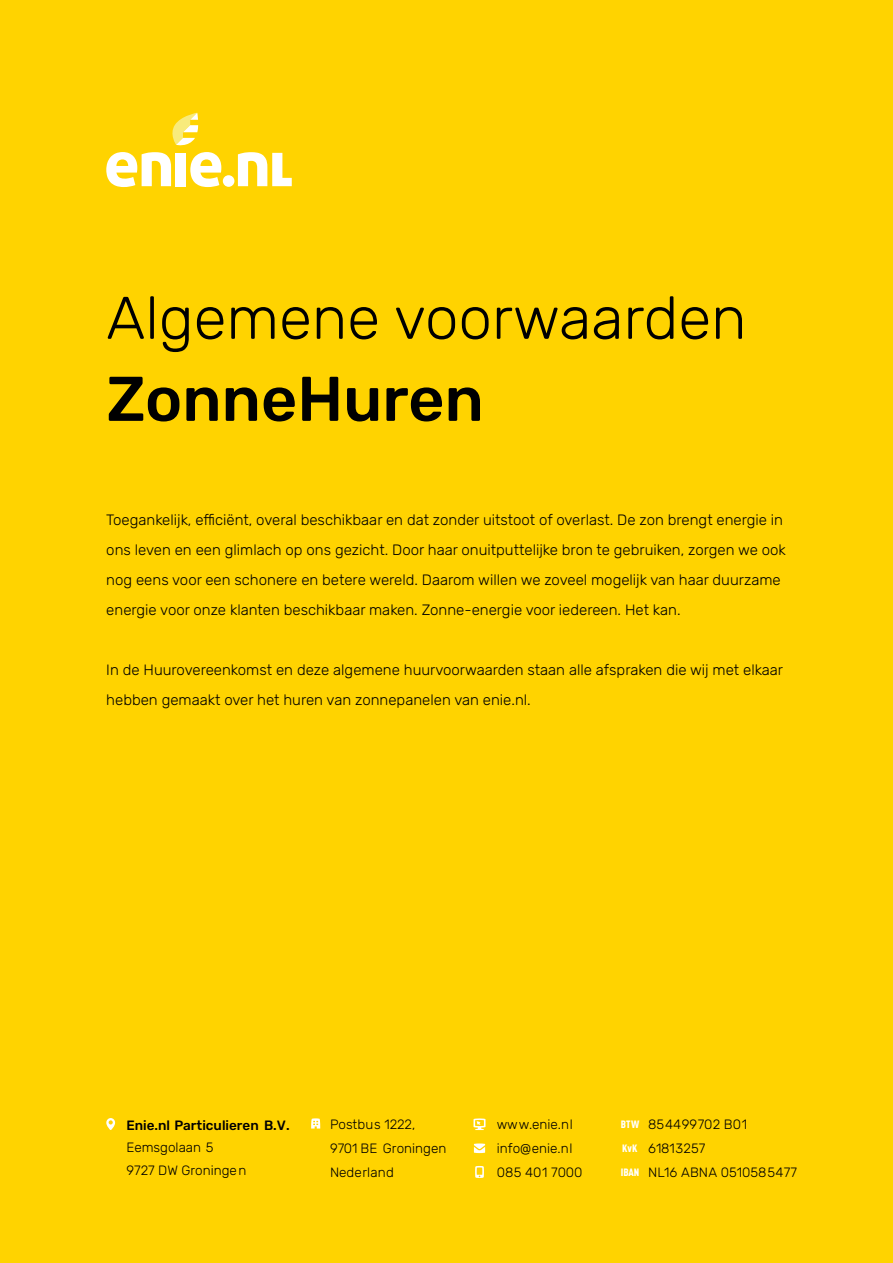
<style>
.page{position:relative;width:893px;height:1263px;background:#ffd300}
.page>*{position:absolute;margin:0;border:0;box-sizing:border-box;transform-origin:0 0}
.t1{font:500 63px "Rubik";color:#000}
.t2{font:300 60px "Rubik";color:#000}
.t3{font:300 15px/30px "Rubik";color:#000}
.t4{font:300 13.5px/24px "Rubik";color:#000}
.t5{font:500 13.5px "Rubik";color:#000}
.t6{font:900 10.5px "DIN Cond";letter-spacing:.005em;color:#fff}
.s1{font-family:"DIN Cond";font-weight:900;font-size:10.5px;color:#fff}
</style>
<div class="page">
<svg style="left:238px;top:152px;width:54px;height:34px"></svg>
<svg style="left:106px;top:113px;width:115px;height:74px"></svg>
<div style="left:223px;top:175px;width:11px;height:12px;background:#fff;border-radius:50%"></div>
<svg style="left:106px;top:1118px;width:9px;height:12px"></svg>
<svg style="left:474px;top:1143px;width:11px;height:10px"></svg>
<svg style="left:475px;top:1166px;width:9px;height:12px"></svg>
<svg style="left:473px;top:1118px;width:12px;height:12px"></svg>
<svg style="left:311px;top:1118px;width:9px;height:10px"></svg>
<h2 class="t2" style="left:106px;top:285px;width:642px">Algemene voorwaarden</h2>
<h1 class="t1" style="left:106px;top:364px;width:379px">ZonneHuren</h1>
<p class="t3" style="left:106px;top:505px;width:681px">Toegankelijk, efficiënt, overal beschikbaar en dat zonder uitstoot of overlast. De zon brengt energie in ons leven en een glimlach op ons gezicht. Door haar onuitputtelijke bron te gebruiken, zorgen we ook nog eens voor een schonere en betere wereld. Daarom willen we zoveel mogelijk van haar duurzame energie voor onze klanten beschikbaar maken. Zonne-energie voor iedereen. Het kan.</p>
<p class="t3" style="left:106px;top:655px;width:678px">In de Huurovereenkomst en deze algemene huurvoorwaarden staan alle afspraken die wij met elkaar hebben gemaakt over het huren van zonnepanelen van enie.nl.</p>
<p class="t5" style="left:126px;top:1117px;width:165px">Enie.nl Particulieren B.V.</p>
<p class="t4" style="left:126px;top:1136px;width:122px;line-height:22.6px">Eemsgolaan 5<br>9727 DW Groningen</p>
<p class="t4" style="left:330px;top:1112px;width:118px">Postbus 1222,<br>9701 BE Groningen<br>Nederland</p>
<p class="t4" style="left:497px;top:1112px;width:87px">www.enie.nl info@enie.nl<br>085 401 7000</p>
<p class="t4" style="left:648px;top:1112px;width:100px">854499702 B01</p>
<p class="t6" style="left:621px;top:1118px;width:20px">BTW</p>
<p class="t6" style="left:622px;top:1141px;width:17px">KvK</p>
<p class="t4" style="left:648px;top:1136px;width:59px">61813257</p>
<p class="t4" style="left:621px;top:1160px;width:178px"><span class="s1">IBAN</span> NL16 ABNA 0510585477</p>
</div>
